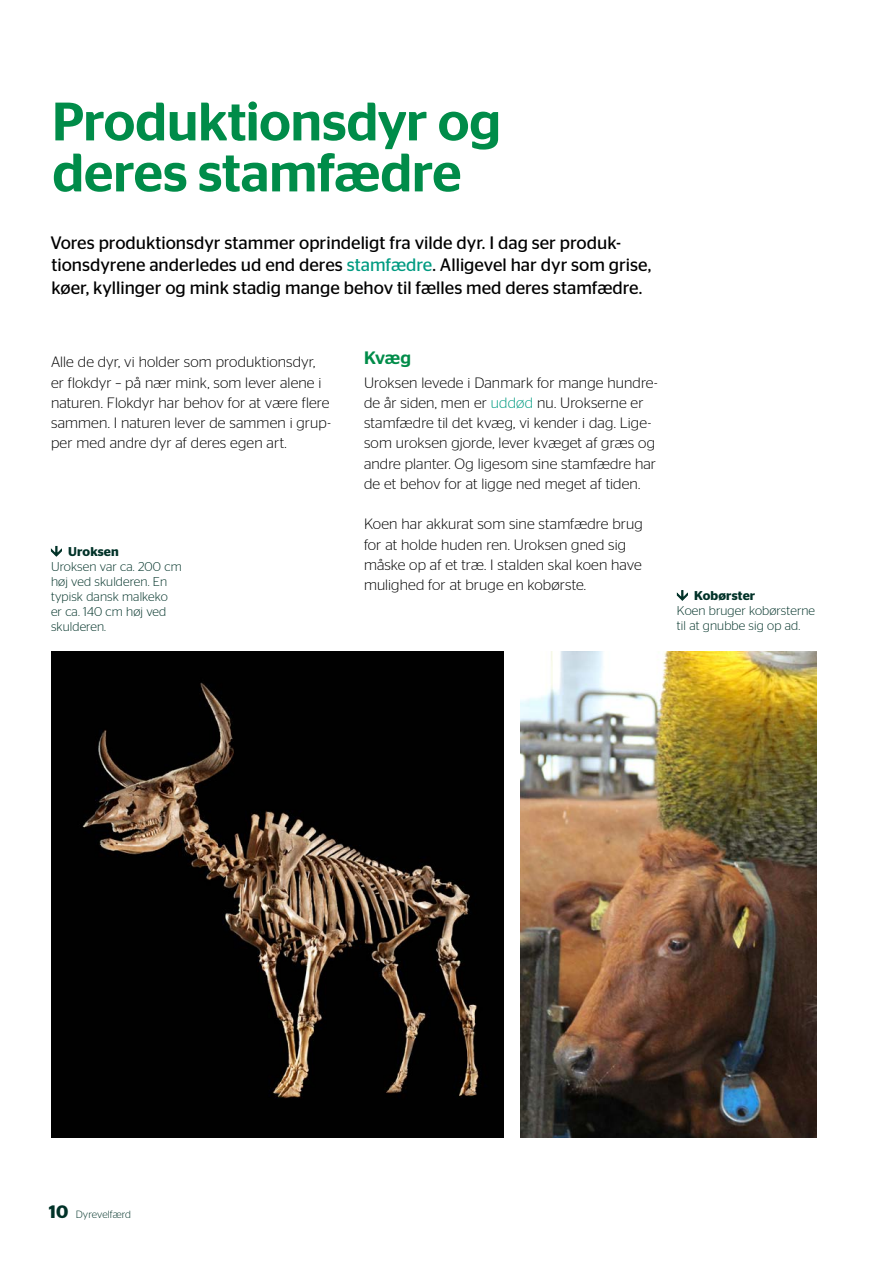
<style>
.page{position:relative;width:893px;height:1263px;background:#fff}
.page>*{position:absolute;margin:0;border:0;box-sizing:border-box;transform-origin:0 0}
.Rubrik{font:500 54px "Stag Sans";letter-spacing:-.01em;color:#008c49}
.Underrubrik{font:18px/22.5px "Stag Sans";color:#000}
.Mellemrubrik_copy{font:500 18px "Stag Sans";color:#008c49}
.Brød{font:300 15px/20.2px "Stag Sans";letter-spacing:.01em;color:#000}
.t1{font:300 12.75px/15px "Stag Sans";letter-spacing:.01em;color:#013228}
.t2{font:600 12.75px "Stag Sans";letter-spacing:.01em;color:#013228}
.t3{font:300 10.5px "Stag Sans";letter-spacing:.01em;color:#013228}
.s1{color:#009b81}
.s2{font-weight:600;font-size:18px}
</style>
<div class="page">
<img style="left:51px;top:651px;width:452px;height:486px">
<svg style="left:676px;top:590px;width:12px;height:11px"></svg>
<svg style="left:50px;top:546px;width:12px;height:11px"></svg>
<img style="left:520px;top:651px;width:296px;height:486px">
<h2 class="Rubrik" style="left:52px;top:90px;width:451px">Produktionsdyr og</h2>
<h2 class="Rubrik" style="left:52px;top:141px;width:411px">deres stamfædre</h2>
<h3 class="Underrubrik" style="left:50px;top:231px;width:602px">Vores produktionsdyr stammer oprindeligt fra vilde dyr. I dag ser produk&shy;tionsdyrene anderledes ud end deres <span class="s1">stamfædre</span>. Alligevel har dyr som grise, køer, kyllinger og mink stadig mange behov til fælles med deres stamfædre.</h3>
<p class="Brød" style="left:51px;top:352px;width:281px">Alle de dyr, vi holder som produktionsdyr, er flokdyr – på nær mink, som lever alene i naturen. Flokdyr har behov for at være flere sammen. I naturen lever de sammen i grup&shy;per med andre dyr af deres egen art.</p>
<h4 class="Mellemrubrik_copy" style="left:364px;top:348px;width:49px">Kvæg</h4>
<p class="Brød" style="left:364px;top:372px;width:295px">Uroksen levede i Danmark for mange hundre&shy;de år siden, men er <span class="s1">uddød</span> nu. Urokserne er stamfædre til det kvæg, vi kender i dag. Lige&shy;som uroksen gjorde, lever kvæget af græs og andre planter. Og ligesom sine stamfædre har de et behov for at ligge ned meget af tiden.</p>
<p class="Brød" style="left:364px;top:514px;width:280px">Koen har akkurat som sine stamfædre brug for at holde huden ren. Uroksen gned sig måske op af et træ. I stalden skal koen have mulighed for at bruge en kobørste.</p>
<p class="t2" style="left:68px;top:544px;width:52px">Uroksen</p>
<p class="t1" style="left:51px;top:559px;width:132px">Uroksen var ca. 200 cm høj ved skulderen. En typisk dansk malkeko er ca. 140 cm høj ved skulderen.</p>
<p class="t2" style="left:694px;top:588px;width:62px">Kobørster</p>
<p class="t1" style="left:677px;top:603px;width:140px">Koen bruger kobørsterne til at gnubbe sig op ad.</p>
<p class="t3" style="left:49px;top:1208px;width:84px"><span class="s2">10</span> Dyrevelfærd</p>
</div>
